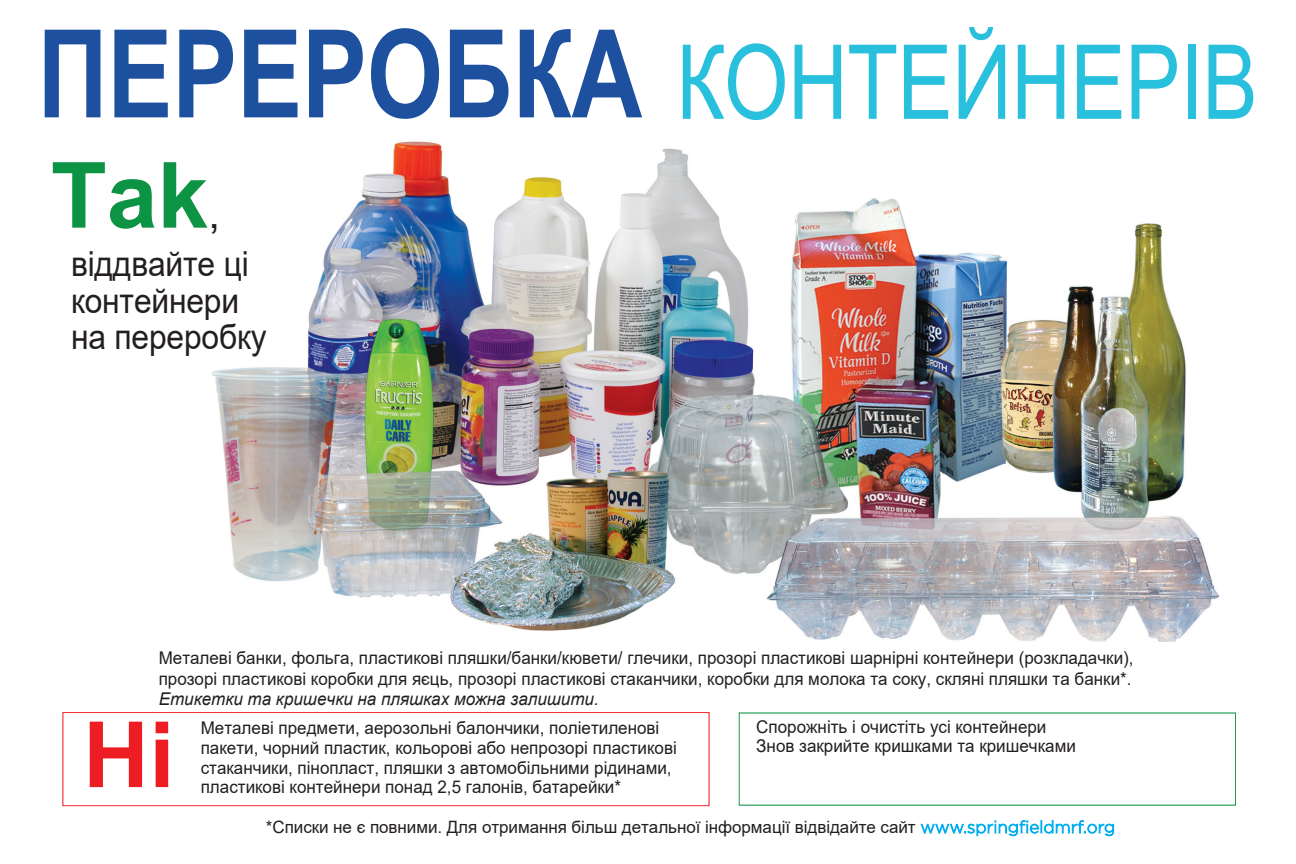
<style>
.page{position:relative;width:1296px;height:864px;background:#fff}
.page>*{position:absolute;margin:0;border:0;box-sizing:border-box;transform-origin:0 0}
.t1{font:103.55px "Arial";letter-spacing:-.005em;color:#28c0dd;scale:.8 1}
.t2{font:700 91.45px "Arial";color:#0d9344}
.t3{font:700 91.45px "Arial";color:#ee1d23}
.t4{font:34.5px/36.5px "Arial";letter-spacing:-.005em;color:#231f20;scale:.92 1}
.t5{font:17.55px/19.6px "Arial";color:#231f20}
.t6{font:italic 17.55px "Arial";color:#231f20}
.t7{font:17px "Arial";letter-spacing:-.005em;color:#231f20}
.s1{font-weight:700;font-size:122.5px;color:#1e50a0}
.s2{font-weight:400;font-size:42.05px;color:#231f20}
.s3{font-family:"Gotham";font-weight:300;color:#00aeef}
</style>
<div class="page">
<img style="left:212px;top:141px;width:1008px;height:501px">
<div style="left:63px;top:712px;width:646px;height:94px;border:1px solid #ee1d23"></div>
<h1 class="t1" style="left:37px;top:11px;width:1527px"><span class="s1">ПЕРЕРОБКА</span> КОНТЕЙНЕРІВ</h1>
<h2 class="t2" style="left:51px;top:131px;width:171px">Tak<span class="s2">,</span></h2>
<h3 class="t4" style="left:71px;top:246px;width:214px">віддвайте ці контейнери на переробку</h3>
<p class="t5" style="left:159px;top:648px;width:976px;line-height:20.2px">Металеві банки, фольга, пластикові пляшки/банки/кювети/ глечики, прозорі пластикові шарнірні контейнери (розкладачки), прозорі пластикові коробки для яєць, прозорі пластикові стаканчики, коробки для молока та соку, скляні пляшки та банки*.</p>
<p class="t6" style="left:159px;top:687px;width:442px">Етикетки та кришечки на пляшках можна залишити.</p>
<p class="t5" style="left:201px;top:718px;width:478px">Металеві предмети, аерозольні балончики, поліетиленові пакети, чорний пластик, кольорові або непрозорі пластикові стаканчики, пінопласт, пляшки з автомобільними рідинами, пластикові контейнери понад 2,5 галонів, батарейки*</p>
<p class="t5" style="left:756px;top:717px;width:321px">Спорожніть і очистіть усі контейнери<br>Знов закрийте кришками та кришечками</p>
<h2 class="t3" style="left:83px;top:691px;width:93px">Hi</h2>
<p class="t7" style="left:266px;top:815px;width:851px">*Списки не є повними. Для отримання більш детальної інформації відвідайте сайт <span class="s3">www.springfieldmrf.org</span></p>
</div>
